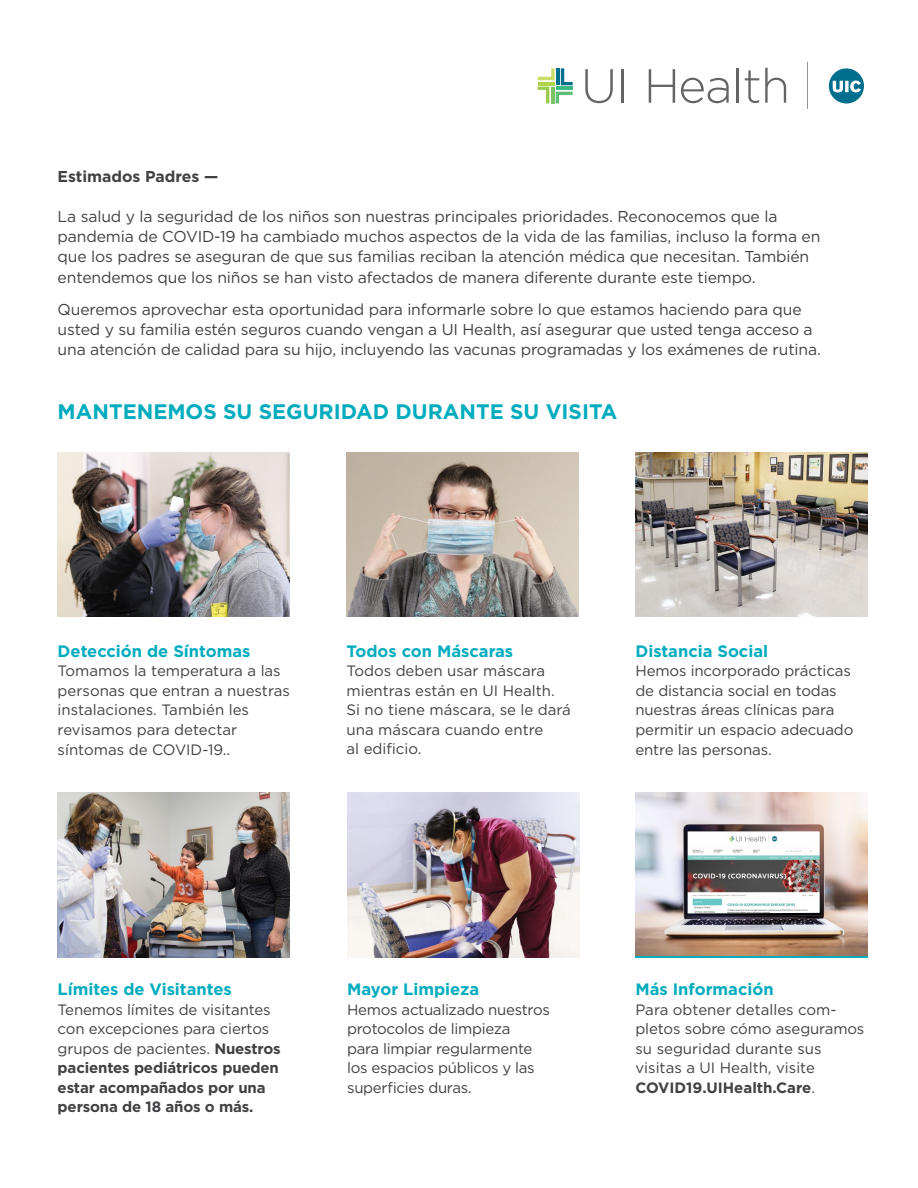
<style>
.page{position:relative;width:918px;height:1188px;background:#fff}
.page>*{position:absolute;margin:0;border:0;box-sizing:border-box;transform-origin:0 0}
.t1{font:700 21px "Gotham";color:#00acbe}
.t2{font:700 16.5px "Gotham";color:#00acbe}
.t3{font:15.75px/20.2px "Gotham";letter-spacing:-.01em;color:#414042}
.t4{font:700 15.75px "Gotham";color:#414042}
.t5{font:15px/19.5px "Gotham";letter-spacing:-.01em;color:#414042}
.t6{font:700 15px/19.5px "Gotham";letter-spacing:-.01em;color:#414042}
.s1{font-weight:400}
.s2{font-weight:700}
</style>
<div class="page">
<hr style="left:538px;top:82px;width:17px;height:3px;background:#afd248">
<svg style="left:538px;top:68px;width:17px;height:12px"></svg>
<hr style="left:551px;top:87px;width:3px;height:17px;background:#79c364">
<svg style="left:538px;top:87px;width:11px;height:17px"></svg>
<hr style="left:556px;top:68px;width:3px;height:17px;background:#006e8d">
<svg style="left:561px;top:68px;width:12px;height:17px"></svg>
<hr style="left:556px;top:87px;width:17px;height:3px;background:#3eb981">
<svg style="left:556px;top:92px;width:17px;height:11px"></svg>
<svg style="left:829px;top:68px;width:35px;height:36px"></svg>
<hr style="left:807px;top:63px;width:1px;height:46px;background:#939598">
<svg style="left:585px;top:69px;width:28px;height:34px"></svg>
<hr style="left:622px;top:69px;width:2px;height:34px;background:#636466">
<svg style="left:649px;top:69px;width:26px;height:34px"></svg>
<svg style="left:681px;top:78px;width:48px;height:25px"></svg>
<hr style="left:736px;top:68px;width:3px;height:35px;background:#636466">
<svg style="left:745px;top:70px;width:14px;height:33px"></svg>
<svg style="left:765px;top:68px;width:21px;height:35px"></svg>
<img style="left:347px;top:453px;width:232px;height:164px">
<img style="left:635px;top:453px;width:233px;height:164px">
<img style="left:635px;top:793px;width:233px;height:163px">
<img style="left:58px;top:793px;width:232px;height:164px">
<img style="left:347px;top:793px;width:232px;height:164px">
<img style="left:58px;top:453px;width:232px;height:164px">
<img style="left:688px;top:831px;width:132px;height:83px">
<p class="t4" style="left:58px;top:166px;width:162px">Estimados Padres —</p>
<p class="t3" style="left:58px;top:206px;width:764px">La salud y la seguridad de los niños son nuestras principales prioridades. Reconocemos que la pandemia de COVID-19 ha cambiado muchos aspectos de la vida de las familias, incluso la forma en que los padres se aseguran de que sus familias reciban la atención médica que necesitan. También entendemos que los niños se han visto afectados de manera diferente durante este tiempo.</p>
<p class="t3" style="left:58px;top:299px;width:765px">Queremos aprovechar esta oportunidad para informarle sobre lo que estamos haciendo para que usted y su familia estén seguros cuando vengan a UI Health, así asegurar que usted tenga acceso a una atención de calidad para su hijo, incluyendo las vacunas programadas y los exámenes de rutina.</p>
<p class="t1" style="left:58px;top:397px;width:561px">MANTENEMOS SU SEGURIDAD DURANTE SU VISITA</p>
<p class="t2" style="left:58px;top:640px;width:194px">Detección de Síntomas</p>
<p class="t5" style="left:58px;top:661px;width:234px">Tomamos la temperatura a las personas que entran a nuestras instalaciones. También les revisamos para detectar síntomas de COVID-19..</p>
<p class="t2" style="left:347px;top:640px;width:168px">Todos con Máscaras</p>
<p class="t5" style="left:347px;top:661px;width:226px">Todos deben usar máscara mientras están en UI Health.<br>Si no tiene máscara, se le dará una máscara cuando entre<br>al edificio.</p>
<p class="t2" style="left:635px;top:640px;width:134px">Distancia Social</p>
<p class="t5" style="left:635px;top:661px;width:219px">Hemos incorporado prácticas de distancia social en todas nuestras áreas clínicas para permitir un espacio adecuado entre las personas.</p>
<p class="t2" style="left:58px;top:978px;width:176px">Límites de Visitantes</p>
<p class="t6" style="left:58px;top:1000px;width:225px"><span class="s1">Tenemos límites de visitantes con excepciones para ciertos grupos de pacientes.</span> Nuestros pacientes pediátricos pueden estar acompañados por una persona de 18 años o más.</p>
<p class="t2" style="left:347px;top:978px;width:133px">Mayor Limpieza</p>
<p class="t5" style="left:347px;top:999px;width:204px">Hemos actualizado nuestros protocolos de limpieza<br>para limpiar regularmente los espacios públicos y las superficies duras.</p>
<p class="t2" style="left:635px;top:978px;width:140px">Más Información</p>
<p class="t5" style="left:635px;top:999px;width:231px">Para obtener detalles com&shy;pletos sobre cómo aseguramos su seguridad durante sus visitas a UI Health, visite<br><span class="s2">COVID19.UIHealth.Care</span>.</p>
</div>
